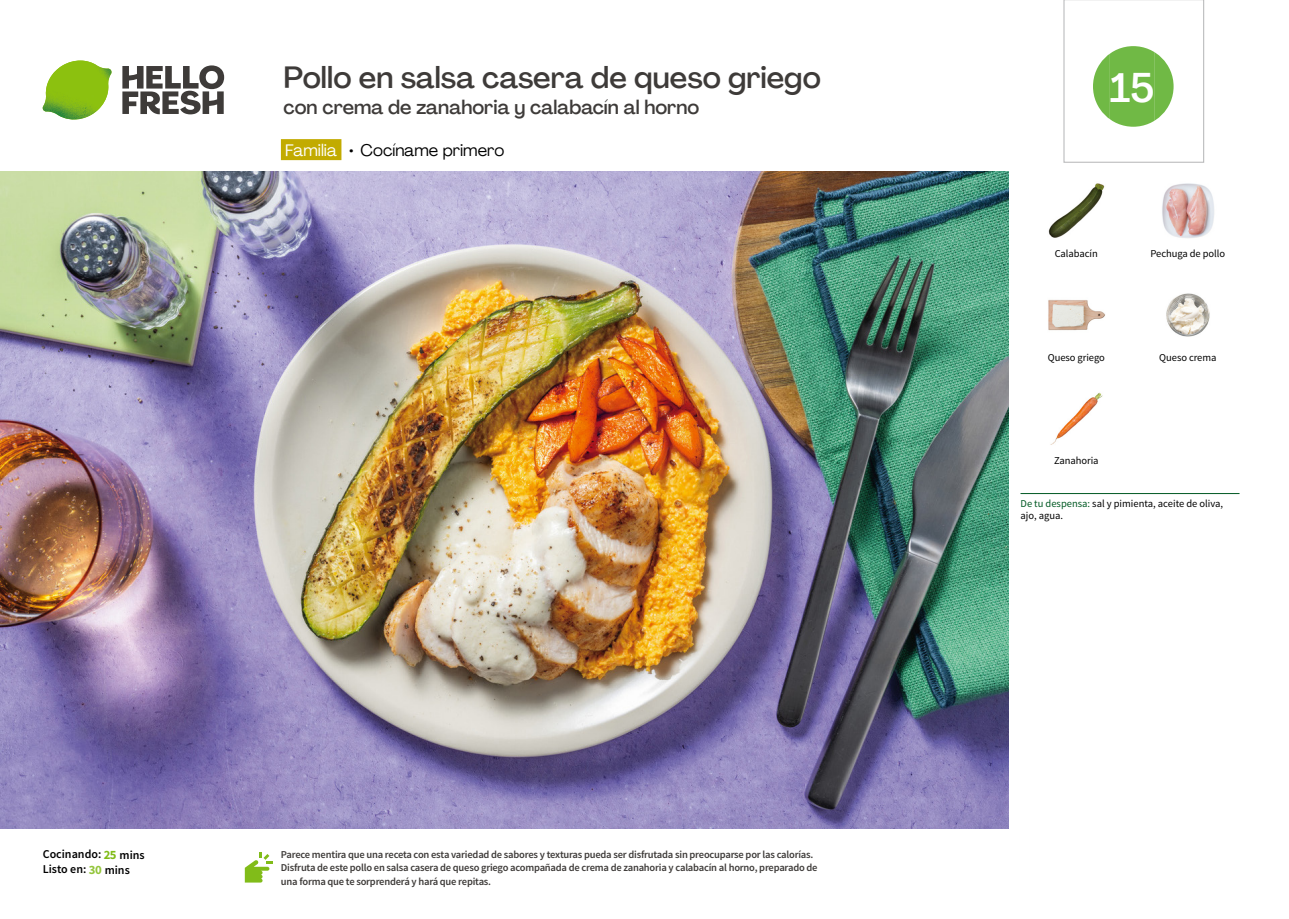
<style>
.page{position:relative;width:1289px;height:919px;background:#fff}
.page>*{position:absolute;margin:0;border:0;box-sizing:border-box;transform-origin:0 0}
.t1{font:500 40.5px "Agrandir";color:#fff}
.t2{font:500 30px "Agrandir";color:#3e3b39}
.t3{font:500 19.5px "Agrandir";color:#3e3b39}
.t4{font:16.5px "Agrandir";color:#000}
.t5{font:600 12px/15px "Source Sans Pro";color:#000}
.t6{font:600 10.5px/13.5px "Source Sans Pro";letter-spacing:-.02em;color:#3e3b39}
.t7{font:10.5px/12px "Source Sans Pro";letter-spacing:-.005em;color:#000}
.s1{color:#fff}
.s2{font-weight:700;font-size:12.75px;color:#81bc19}
.s3{font-weight:700;font-size:12.75px;color:#93c53b}
.s4{color:#005923}
</style>
<div class="page">
<svg style="left:122px;top:65px;width:102px;height:49px"></svg>
<img style="left:83px;top:61px;width:28px;height:57px">
<img style="left:43px;top:61px;width:40px;height:59px">
<div style="left:281px;top:139px;width:60px;height:21px;background:#c2ab00"></div>
<img style="left:0;top:172px;width:1008px;height:656px">
<hr style="left:1020px;top:493px;width:219px;height:1px;background:#005923">
<svg style="left:245px;top:852px;width:28px;height:30px"></svg>
<img style="left:1048px;top:183px;width:56px;height:55px">
<img style="left:1162px;top:183px;width:52px;height:55px">
<img style="left:1166px;top:293px;width:44px;height:44px">
<img style="left:1048px;top:299px;width:56px;height:32px">
<img style="left:1050px;top:392px;width:53px;height:53px">
<svg style="left:1063px;top:0;width:141px;height:163px"></svg>
<h2 class="t2" style="left:283px;top:59px;width:539px">Pollo en salsa casera de queso griego</h2>
<h3 class="t3" style="left:283px;top:95px;width:417px">con crema de zanahoria y calabacín al horno</h3>
<h3 class="t4" style="left:285px;top:140px;width:220px"><span class="s1">Familia</span> • Cocíname primero</h3>
<p class="t5" style="left:43px;top:847px;width:103px">Cocinando: <span class="s2">25</span> mins<br>Listo en: <span class="s3">30</span> mins</p>
<p class="t6" style="left:281px;top:847px;width:538px">Parece mentira que una receta con esta variedad de sabores y texturas pueda ser disfrutada sin preocuparse por las calorías.<br>Disfruta de este pollo en salsa casera de queso griego acompañada de crema de zanahoria y calabacín al horno, preparado de una forma que te sorprenderá y hará que repitas.</p>
<h1 class="t1" style="left:1109px;top:63px;width:46px">15</h1>
<p class="t7" style="left:1054px;top:247px;width:45px">Calabacín</p>
<p class="t7" style="left:1150px;top:247px;width:76px">Pechuga de pollo</p>
<p class="t7" style="left:1047px;top:352px;width:58px">Queso griego</p>
<p class="t7" style="left:1159px;top:352px;width:59px">Queso crema</p>
<p class="t7" style="left:1053px;top:454px;width:46px">Zanahoria</p>
<p class="t7" style="left:1020px;top:497px;width:204px"><span class="s4">De tu despensa:</span> sal y pimienta, aceite de oliva, ajo, agua.</p>
</div>
